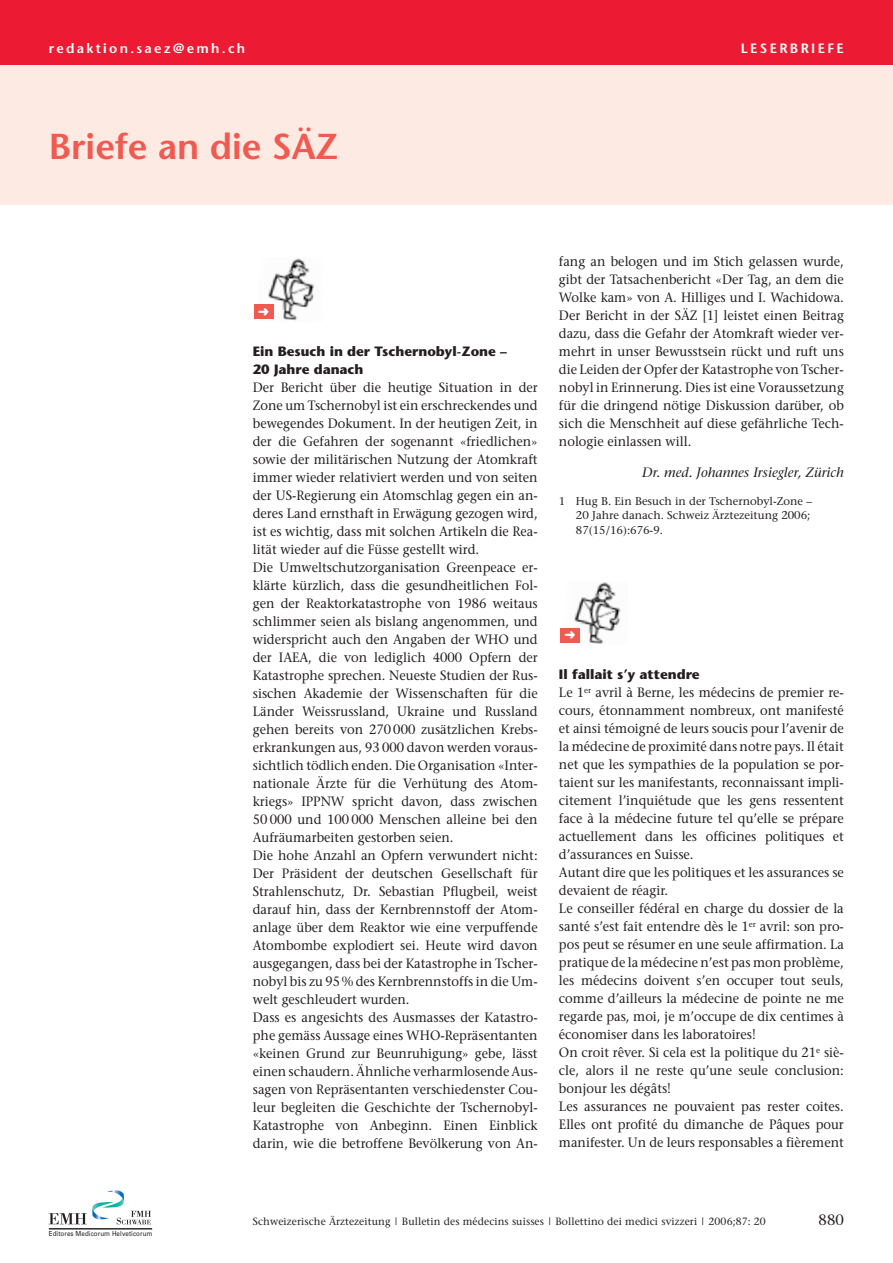
<style>
.page{position:relative;width:893px;height:1263px;background:#fff}
.page>*{position:absolute;margin:0;border:0;box-sizing:border-box;transform-origin:0 0}
.t1{font:600 36px "Stone Sans";color:#f05a50}
.t2{font:15px "Stone Serif";color:#231f20}
.t3{font:13.5px/18px "Stone Serif";color:#231f20;scale:.95 1}
.t4{font:700 13.5px/18px "Stone Sans";color:#231f20}
.t5{font:600 13.5px "Stone Sans";letter-spacing:.17em;color:#fff}
.t6{font:italic 13.5px "Stone Serif";color:#231f20}
.t7{font:11.25px/14.2px "Stone Serif";color:#231f20}
.t8{font:10.5px "Stone Serif";letter-spacing:.01em;color:#231f20}
.t9{font:6.9px "Univers";letter-spacing:.015em;color:#231f20;scale:.9 1}
</style>
<div class="page">
<div style="left:0;top:64px;width:893px;height:141px;background:#fdeae3"></div>
<img style="left:268px;top:258px;width:46px;height:63px">
<div style="left:254px;top:304px;width:19px;height:15px;background:#f05a50"></div>
<img style="left:574px;top:582px;width:47px;height:62px">
<div style="left:560px;top:628px;width:20px;height:15px;background:#f05a50"></div>
<svg style="left:49px;top:1190px;width:102px;height:34px"></svg>
<hr style="left:49px;top:1228px;width:103px;height:1px;background:#231f20">
<div style="left:0;top:0;width:893px;height:64px;background:#ed1a33"></div>
<p class="t5" style="left:49px;top:42px;width:198px">redaktion.saez@emh.ch</p>
<p class="t5" style="left:741px;top:42px;width:104px">LESERBRIEFE</p>
<h1 class="t1" style="left:49px;top:132px;width:291px">Briefe an die SÄZ</h1>
<p class="t4" style="left:253px;top:343px;width:256px">Ein Besuch in der Tschernobyl-Zone –<br>20 Jahre danach</p>
<p class="t3" style="left:253px;top:379px;width:301px">Der Bericht über die heutige Situation in der Zone um Tschernobyl ist ein erschreckendes und bewegendes Dokument. In der heutigen Zeit, in der die Gefahren der sogenannt «friedlichen» sowie der militärischen Nutzung der Atomkraft immer wieder relativiert werden und von seiten der US-Regierung ein Atomschlag gegen ein an&shy;deres Land ernsthaft in Erwägung gezogen wird, ist es wichtig, dass mit solchen Artikeln die Rea&shy;lität wieder auf die Füsse gestellt wird.<br>Die Umweltschutzorganisation Greenpeace er&shy;klärte kürzlich, dass die gesundheitlichen Fol&shy;gen der Reaktorkatastrophe von 1986 weitaus schlimmer seien als bislang angenommen, und widerspricht auch den Angaben der WHO und der IAEA, die von lediglich 4000 Opfern der Katastrophe sprechen. Neueste Studien der Rus&shy;sischen Akademie der Wissenschaften für die Länder Weissrussland, Ukraine und Russland gehen bereits von 270 000 zusätzlichen Krebs&shy;erkrankungen aus, 93 000 davon werden voraus&shy;sichtlich tödlich enden. Die Organisation «Inter&shy;nationale Ärzte für die Verhütung des Atom&shy;kriegs» IPPNW spricht davon, dass zwischen 50 000 und 100 000 Menschen alleine bei den Aufräumarbeiten gestorben seien.<br>Die hohe Anzahl an Opfern verwundert nicht:<br>Der Präsident der deutschen Gesellschaft für Strahlenschutz, Dr. Sebastian Pflugbeil, weist darauf hin, dass der Kernbrennstoff der Atom&shy;anlage über dem Reaktor wie eine verpuffende Atombombe explodiert sei. Heute wird davon ausgegangen, dass bei der Katastrophe in Tscher&shy;nobyl bis zu 95% des Kernbrennstoffs in die Um&shy;welt geschleudert wurden.<br>Dass es angesichts des Ausmasses der Katastro&shy;phe gemäss Aussage eines WHO-Repräsentanten «keinen Grund zur Beunruhigung» gebe, lässt einen schaudern. Ähnliche verharmlosende Aus&shy;sagen von Repräsentanten verschiedenster Cou&shy;leur begleiten die Geschichte der Tschernobyl-Katastrophe von Anbeginn. Einen Einblick darin, wie die betroffene Bevölkerung von An-</p>
<p class="t3" style="left:559px;top:253px;width:301px;text-align:justify">fang an belogen und im Stich gelassen wurde, gibt der Tatsachenbericht «Der Tag, an dem die Wolke kam» von A. Hilliges und I. Wachidowa.<br>Der Bericht in der SÄZ [1] leistet einen Beitrag dazu, dass die Gefahr der Atomkraft wieder ver&shy;mehrt in unser Bewusstsein rückt und ruft uns die Leiden der Opfer der Katastrophe von Tscher&shy;nobyl in Erinnerung. Dies ist eine Voraussetzung für die dringend nötige Diskussion darüber, ob sich die Menschheit auf diese gefährliche Tech&shy;nologie einlassen will.</p>
<p class="t6" style="left:642px;top:467px;width:203px">Dr. med. Johannes Irsiegler, Zürich</p>
<p class="t7" style="left:576px;top:495px;width:238px;text-indent:-17px">1 Hug B. Ein Besuch in der Tschernobyl-Zone –<br>20 Jahre danach. Schweiz Ärztezeitung 2006;<br>87(15/16):676-9.</p>
<p class="t4" style="left:559px;top:667px;width:142px">Il fallait s’y attendre</p>
<p class="t3" style="left:559px;top:685px;width:301px">Le 1<sup>er</sup> avril à Berne, les médecins de premier re&shy;cours, étonnamment nombreux, ont manifesté et ainsi témoigné de leurs soucis pour l’avenir de la médecine de proximité dans notre pays. Il était net que les sympathies de la population se por&shy;taient sur les manifestants, reconnaissant impli&shy;citement l’inquiétude que les gens ressentent face à la médecine future tel qu’elle se prépare actuellement dans les officines politiques et d’assurances en Suisse.<br>Autant dire que les politiques et les assurances se devaient de réagir.<br>Le conseiller fédéral en charge du dossier de la santé s’est fait entendre dès le 1<sup>er</sup> avril: son pro&shy;pos peut se résumer en une seule affirmation. La pratique de la médecine n’est pas mon problème, les médecins doivent s’en occuper tout seuls, comme d’ailleurs la médecine de pointe ne me regarde pas, moi, je m’occupe de dix centimes à économiser dans les laboratoires!<br>On croit rêver. Si cela est la politique du 21<sup>e</sup> siè&shy;cle, alors il ne reste qu’une seule conclusion: bonjour les dégâts!<br>Les assurances ne pouvaient pas rester coites.<br>Elles ont profité du dimanche de Pâques pour manifester. Un de leurs responsables a fièrement</p>
<p class="t9" style="left:49px;top:1229px;width:117px">Editores Medicorum Helveticorum</p>
<p class="t8" style="left:253px;top:1217px;width:515px">Schweizerische Ärztezeitung | Bulletin des médecins suisses | Bollettino dei medici svizzeri | 2006;87: 20</p>
<p class="t2" style="left:818px;top:1213px;width:27px">880</p>
</div>
